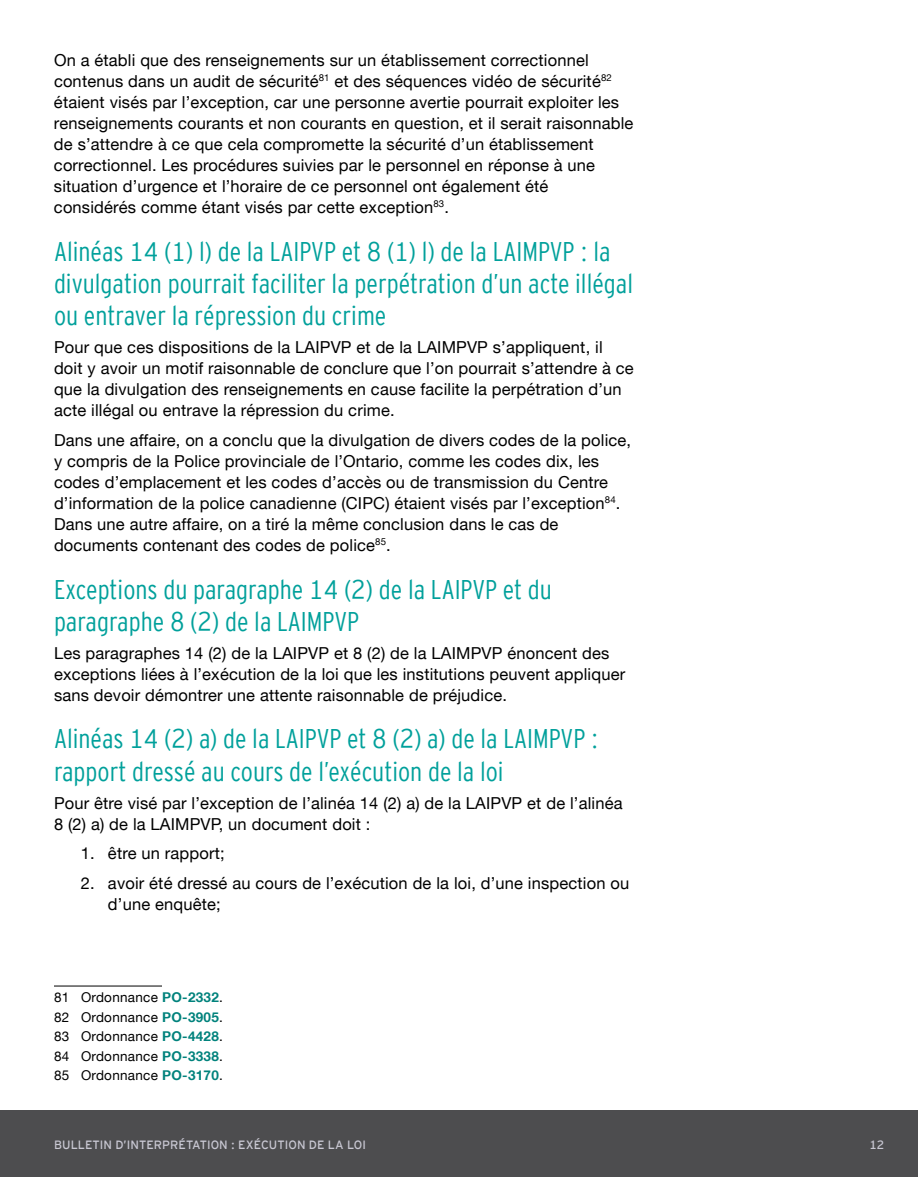
<style>
.page{position:relative;width:918px;height:1188px;background:#fff}
.page>*{position:absolute;margin:0;border:0;box-sizing:border-box;transform-origin:0 0}
.t1{font:27px/32.4px "Interstate Cond Mono Lgt";color:#00a09b}
.t2{font:16.5px/21px "Helvetica Neue LT";letter-spacing:.01em;color:#000}
.t3{font:13.5px/19.5px "Helvetica Neue LT";letter-spacing:.02em;color:#000;text-align:justify}
.t4{font:12px "Interstate Mono";letter-spacing:.005em;color:#c9c8d3}
.s1{font-weight:700;color:#00827c}
</style>
<div class="page">
<div style="left:0;top:1110px;width:918px;height:67px;background:#4d4d4f"></div>
<hr style="left:54px;top:986px;width:108px;height:1px;background:#000">
<p class="t2" style="left:54px;top:49px;width:581px">On a établi que des renseignements sur un établissement correctionnel contenus dans un audit de sécurité<sup>81</sup> et des séquences vidéo de sécurité<sup>82 </sup>étaient visés par l’exception, car une personne avertie pourrait exploiter les renseignements courants et non courants en question, et il serait raisonnable de s’attendre à ce que cela compromette la sécurité d’un établissement correctionnel. Les procédures suivies par le personnel en réponse à une situation d’urgence et l’horaire de ce personnel ont également été considérés comme étant visés par cette exception<sup>83</sup>.</p>
<h1 class="t1" style="left:54px;top:235px;width:581px">Alinéas 14 (1) l) de la LAIPVP et 8 (1) l) de la LAIMPVP : la divulgation pourrait faciliter la perpétration d’un acte illégal ou entraver la répression du crime</h1>
<p class="t2" style="left:54px;top:337px;width:581px">Pour que ces dispositions de la LAIPVP et de la LAIMPVP s’appliquent, il doit y avoir un motif raisonnable de conclure que l’on pourrait s’attendre à ce que la divulgation des renseignements en cause facilite la perpétration d’un acte illégal ou entrave la répression du crime.</p>
<p class="t2" style="left:54px;top:429px;width:579px">Dans une affaire, on a conclu que la divulgation de divers codes de la police, y compris de la Police provinciale de l’Ontario, comme les codes dix, les codes d’emplacement et les codes d’accès ou de transmission du Centre d’information de la police canadienne (CIPC) étaient visés par l’exception<sup>84</sup>.<br>Dans une autre affaire, on a tiré la même conclusion dans le cas de documents contenant des codes de police<sup>85</sup>.</p>
<h1 class="t1" style="left:54px;top:573px;width:500px">Exceptions du paragraphe 14 (2) de la LAIPVP et du paragraphe 8 (2) de la LAIMPVP</h1>
<p class="t2" style="left:54px;top:642px;width:573px">Les paragraphes 14 (2) de la LAIPVP et 8 (2) de la LAIMPVP énoncent des exceptions liées à l’exécution de la loi que les institutions peuvent appliquer sans devoir démontrer une attente raisonnable de préjudice.</p>
<h1 class="t1" style="left:54px;top:723px;width:546px">Alinéas 14 (2) a) de la LAIPVP et 8 (2) a) de la LAIMPVP : rapport dressé au cours de l’exécution de la loi</h1>
<p class="t2" style="left:54px;top:792px;width:570px">Pour être visé par l’exception de l’alinéa 14 (2) a) de la LAIPVP et de l’alinéa<br>8 (2) a) de la LAIMPVP, un document doit :</p>
<p class="t2" style="left:81px;top:843px;width:145px">1. être un rapport;</p>
<p class="t2" style="left:108px;top:872px;width:523px;text-indent:-27px">2. avoir été dressé au cours de l’exécution de la loi, d’une inspection ou d’une enquête;</p>
<p class="t3" style="left:54px;top:988px;width:170px">81 Ordonnance <span class="s1">PO-2332</span>.<br>82 Ordonnance <span class="s1">PO-3905</span>.<br>83 Ordonnance <span class="s1">PO-4428</span>.<br>84 Ordonnance <span class="s1">PO-3338</span>.<br>85 Ordonnance <span class="s1">PO-3170</span>.</p>
<p class="t4" style="left:54px;top:1138px;width:313px">BULLETIN D’INTERPRÉTATION : EXÉCUTION DE LA LOI</p>
<p class="t4" style="left:869px;top:1138px;width:16px">12</p>
</div>
